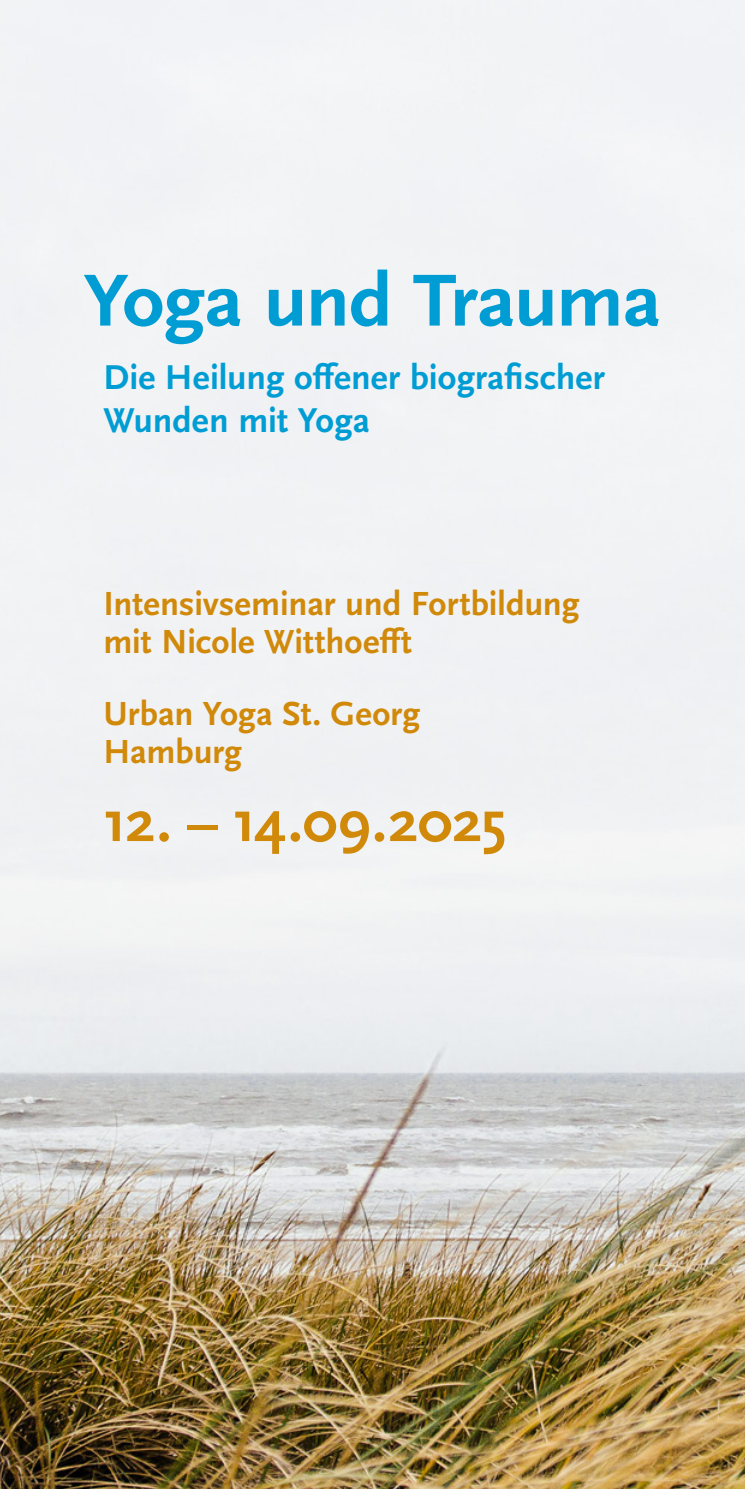
<style>
.page{position:relative;width:745px;height:1489px;background:#fff}
.page>*{position:absolute;margin:0;border:0;box-sizing:border-box;transform-origin:0 0}
.t1{font:700 76.75px "Scala Sans Pro";letter-spacing:-.02em;color:#009dd4;scale:1.06 1}
.t2{font:700 60px "Scala Sans Pro";letter-spacing:-.005em;color:#d1890a}
.t3{font:700 36px/43.2px "Scala Sans Pro";color:#009dd4}
.t4{font:700 34.75px/38.2px "Scala Sans Pro";color:#d1890a}
</style>
<div class="page">
<img style="left:0;top:0;width:744px;height:1488px">
<h1 class="t1" style="left:84px;top:247px;width:546px">Yoga und Trauma</h1>
<p class="t3" style="left:103px;top:353px;width:502px">Die Heilung offener biografischer<br>Wunden mit Yoga</p>
<p class="t4" style="left:103px;top:582px;width:477px">Intensivseminar und Fortbildung mit Nicole Witthoefft</p>
<p class="t4" style="left:103px;top:692px;width:318px">Urban Yoga St. Georg<br>Hamburg</p>
<h2 class="t2" style="left:103px;top:780px;width:404px">12. – 14.09.2025</h2>
</div>
